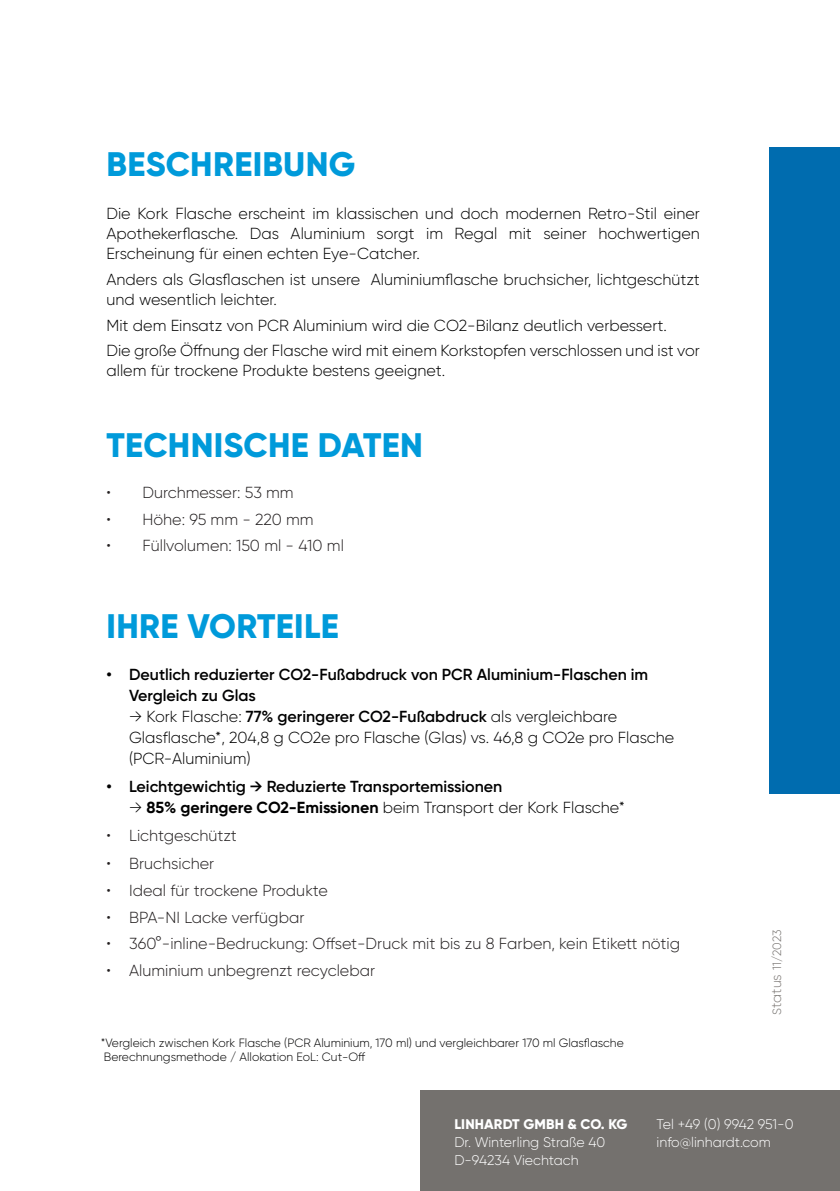
<style>
.page{position:relative;width:840px;height:1191px;background:#fff}
.page>*{position:absolute;margin:0;border:0;box-sizing:border-box;transform-origin:0 0}
.t1{font:800 34px "Gilroy";letter-spacing:.01em;color:#009ada}
.t2{font:300 16px/20px "Gilroy";color:#000}
.t3{font:300 16px "Gilroy";color:#231f20}
.t4{font:300 16px/21px "Gilroy";color:#000001}
.t5{font:600 16px/21px "Gilroy";color:#000001}
.t6{font:300 14px/18px "Gilroy";color:#fff}
.t7{font:800 14px "Gilroy";letter-spacing:.01em;color:#fff}
.t8{font:300 12px/14px "Gilroy";color:#000001}
.t9{font:300 12px "Gilroy";letter-spacing:-.01em;color:#74716e}
.s1{font-weight:600}
.s2{font-weight:700}
.s3{font-size:14px;color:#817d7a}
</style>
<div class="page">
<div style="left:769px;top:148px;width:70px;height:646px;background:#006caf"></div>
<div style="left:420px;top:1091px;width:419px;height:100px;background:#74716e"></div>
<h1 class="t1" style="left:106px;top:143px;width:250px">BESCHREIBUNG</h1>
<p class="t2" style="left:106px;top:203px;width:594px;text-align:justify">Die Kork Flasche erscheint im klassischen und doch modernen Retro-Stil einer Apothekerflasche. Das Aluminium sorgt im Regal mit seiner hochwertigen Erscheinung für einen echten Eye-Catcher.</p>
<p class="t2" style="left:106px;top:269px;width:594px">Anders als Glasflaschen ist unsere Aluminiumflasche bruchsicher, lichtgeschützt und wesentlich leichter.</p>
<p class="t2" style="left:106px;top:312px;width:594px;line-height:25.6px">Mit dem Einsatz von PCR Aluminium wird die CO2-Bilanz deutlich verbessert.<br>Die große Öffnung der Flasche wird mit einem Korkstopfen verschlossen und ist vor</p>
<p class="t2" style="left:106px;top:360px;width:340px">allem für trockene Produkte bestens geeignet.</p>
<h1 class="t1" style="left:106px;top:423px;width:318px">TECHNISCHE DATEN</h1>
<p class="t3" style="left:106px;top:482px;width:189px">• Durchmesser: 53 mm</p>
<p class="t3" style="left:106px;top:509px;width:209px">• Höhe: 95 mm - 220 mm</p>
<p class="t3" style="left:106px;top:536px;width:239px">• Füllvolumen: 150 ml - 410 ml</p>
<h1 class="t1" style="left:106px;top:604px;width:233px">IHRE VORTEILE</h1>
<p class="t5" style="left:129px;top:664px;width:520px;text-indent:-23px">• Deutlich reduzierter CO2-Fußabdruck von PCR Aluminium-Flaschen im<br>Vergleich zu Glas</p>
<p class="t4" style="left:129px;top:706px;width:546px">→ Kork Flasche: <span class="s1">77% geringerer CO2-Fußabdruck</span> als vergleichbare<br>Glasflasche*, 204,8 g CO2e pro Flasche (Glas) vs. 46,8 g CO2e pro Flasche (PCR-Aluminium)</p>
<p class="t5" style="left:106px;top:776px;width:397px">• Leichtgewichtig → Reduzierte Transportemissionen</p>
<p class="t4" style="left:129px;top:797px;width:497px">→ <span class="s2">85% geringere CO2-Emissionen</span> beim Transport der Kork Flasche*</p>
<p class="t3" style="left:106px;top:826px;width:132px">• Lichtgeschützt</p>
<p class="t3" style="left:106px;top:854px;width:109px">• Bruchsicher</p>
<p class="t3" style="left:106px;top:880px;width:223px">• Ideal für trockene Produkte</p>
<p class="t3" style="left:106px;top:907px;width:199px">• BPA-NI Lacke verfügbar</p>
<p class="t3" style="left:106px;top:934px;width:575px">• 360°-inline-Bedruckung: Offset-Druck mit bis zu 8 Farben, kein Etikett nötig</p>
<p class="t3" style="left:106px;top:960px;width:270px">• Aluminium unbegrenzt recyclebar</p>
<p class="t8" style="left:101px;top:1036px;width:524px">*Vergleich zwischen Kork Flasche (PCR Aluminium, 170 ml) und vergleichbarer 170 ml Glasflasche<br>Berechnungsmethode / Allokation EoL: Cut-Off</p>
<p class="t9" style="left:769px;top:1014px;width:86px;rotate:-90deg">S<span class="s3">tatus</span> 11/2023</p>
<p class="t7" style="left:454px;top:1115px;width:174px">LINHARDT GMBH &amp; CO. KG</p>
<p class="t6" style="left:454px;top:1133px;width:152px">Dr. Winterling Straße 40<br>D-94234 Viechtach</p>
<p class="t6" style="left:656px;top:1115px;width:138px">Tel +49 (0) 9942 951-0 info@linhardt.com</p>
</div>
